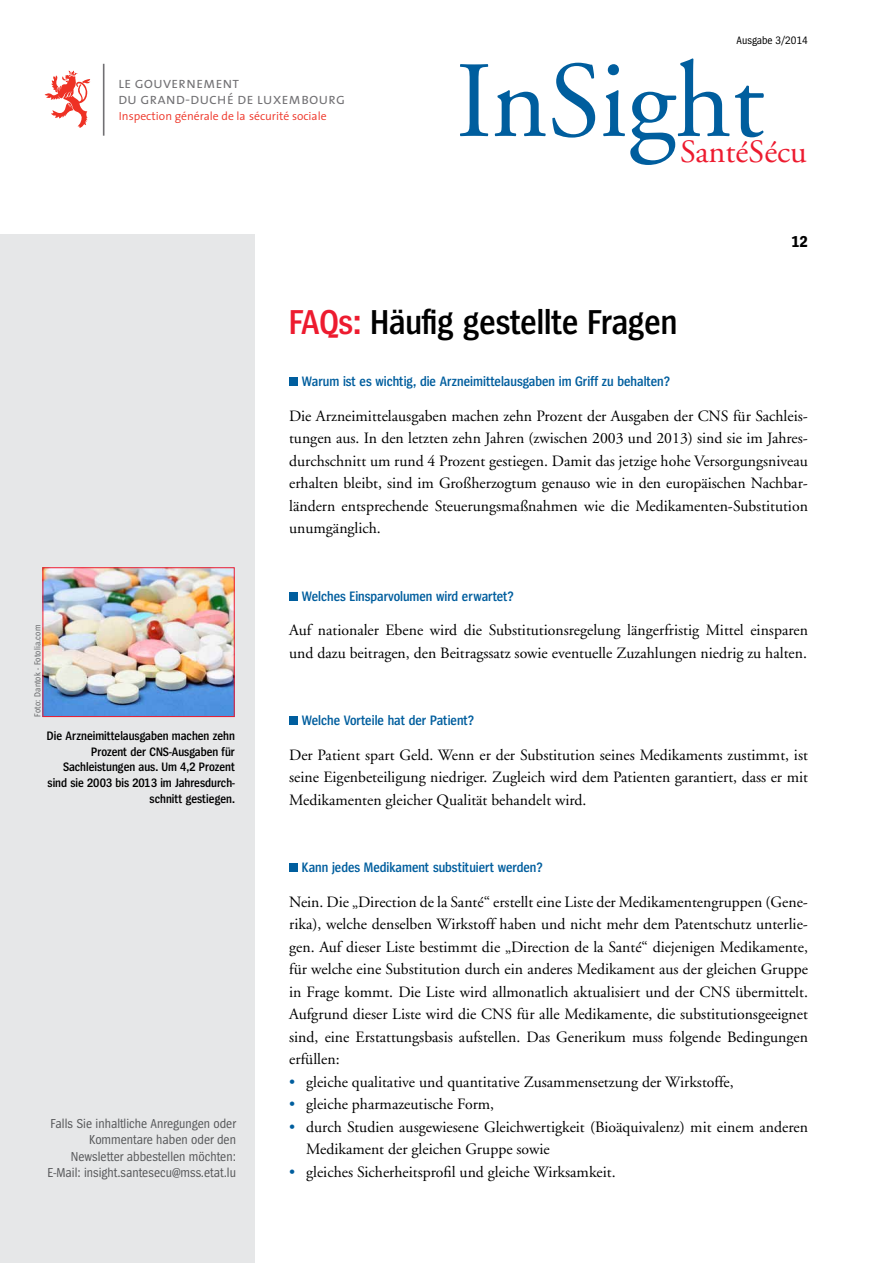
<style>
.page{position:relative;width:893px;height:1263px;background:#fff}
.page>*{position:absolute;margin:0;border:0;box-sizing:border-box;transform-origin:0 0}
.t1{font:108.3px "GG Garamond";color:#005e9e}
.t2{font:600 36px "Spiegel Cd";letter-spacing:-.005em;color:#000}
.t3{font:32.4px "GG Garamond";color:#ed1b2f}
.t4{font:700 16.5px "Spiegel Cd";color:#000}
.t5{font:15.75px/22.5px "GG Garamond";color:#000;text-align:justify}
.t6{font:15.45px "The Sans Semi Light Caps";color:#717073}
.t7{font:600 14.25px "Spiegel Cd";color:#005e9e}
.t8{font:13.5px/16.5px "Spiegel Cd";color:#58595b;text-align:right}
.t9{font:600 12.75px/15.8px "Spiegel Cd";color:#000;text-align:right}
.t10{font:300 11.7px "The Sans";color:#ee3124}
.t11{font:11.25px "Spiegel Cd";color:#000}
.t12{font:9px "Spiegel Cd";letter-spacing:.02em;color:#636466}
.s1{color:#ed1b2f}
.s2{color:#005e9e}
</style>
<div class="page">
<div style="left:0;top:234px;width:255px;height:1029px;background:#e6e7e8"></div>
<hr style="left:103px;top:64px;width:1px;height:72px;background:#717073">
<svg style="left:45px;top:70px;width:45px;height:58px"></svg>
<img style="left:45px;top:569px;width:188px;height:146px">
<div style="left:43px;top:567px;width:192px;height:150px;border:1px solid #ed1b2f"></div>
<div style="left:289px;top:378px;width:9px;height:8px;background:#005e9e"></div>
<div style="left:289px;top:592px;width:9px;height:9px;background:#005e9e"></div>
<div style="left:289px;top:717px;width:9px;height:8px;background:#005e9e"></div>
<div style="left:289px;top:864px;width:9px;height:8px;background:#005e9e"></div>
<p class="t6" style="left:118px;top:70px;width:123px">le gouvernement</p>
<p class="t10" style="left:119px;top:106px;width:209px">Inspection générale de la sécurité sociale</p>
<p class="t6" style="left:118px;top:86px;width:229px">du grand-duché de luxembourg</p>
<p class="t11" style="left:737px;top:35px;width:73px">Ausgabe 3/2014</p>
<h1 class="t1" style="left:456px;top:37px;width:310px">InSight</h1>
<h3 class="t3" style="left:680px;top:133px;width:128px">SantéSécu</h3>
<p class="t4" style="left:791px;top:233px;width:18px">12</p>
<p class="t12" style="left:33px;top:717px;width:93px;rotate:-90deg">Foto: Dantok - Fotolia.com</p>
<p class="t9" style="left:47px;top:728px;width:189px">Die Arzneimittelausgaben machen zehn<br>Prozent der CNS-Ausgaben für<br>Sachleistungen aus. Um 4,2 Prozent sind sie 2003 bis 2013 im Jahresdurch&shy;schnitt gestiegen.</p>
<p class="t8" style="left:48px;top:1115px;width:190px">Falls Sie inhaltliche Anregungen oder Kommentare haben oder den Newsletter abbestellen möchten:<br>E-Mail: insight.santesecu@mss.etat.lu</p>
<h2 class="t2" style="left:289px;top:304px;width:390px"><span class="s1">FAQs:</span> Häufig gestellte Fragen</h2>
<p class="t7" style="left:302px;top:374px;width:370px">Warum ist es wichtig, die Arzneimittelausgaben im Griff zu behalten?</p>
<p class="t5" style="left:289px;top:404px;width:520px">Die Arzneimittelausgaben machen zehn Prozent der Ausgaben der CNS für Sachleis&shy;tungen aus. In den letzten zehn Jahren (zwischen 2003 und 2013) sind sie im Jahres&shy;durchschnitt um rund 4 Prozent gestiegen. Damit das jetzige hohe Versorgungsniveau erhalten bleibt, sind im Großherzogtum genauso wie in den europäischen Nachbar&shy;ländern entsprechende Steuerungsmaßnahmen wie die Medikamenten-Substitution unumgänglich.</p>
<p class="t7" style="left:302px;top:589px;width:213px">Welches Einsparvolumen wird erwartet?</p>
<p class="t5" style="left:289px;top:619px;width:520px">Auf nationaler Ebene wird die Substitutionsregelung längerfristig Mittel einsparen und dazu beitragen, den Beitragssatz sowie eventuelle Zuzahlungen niedrig zu halten.</p>
<p class="t7" style="left:302px;top:713px;width:174px">Welche Vorteile hat der Patient?</p>
<p class="t5" style="left:289px;top:743px;width:520px">Der Patient spart Geld. Wenn er der Substitution seines Medikaments zustimmt, ist seine Eigenbeteiligung niedriger. Zugleich wird dem Patienten garantiert, dass er mit Medikamenten gleicher Qualität behandelt wird.</p>
<p class="t7" style="left:302px;top:860px;width:242px">Kann jedes Medikament substituiert werden?</p>
<p class="t5" style="left:289px;top:890px;width:520px">Nein. Die „Direction de la Santé“ erstellt eine Liste der Medikamentengruppen (Gene&shy;rika), welche denselben Wirkstoff haben und nicht mehr dem Patentschutz unterlie&shy;gen. Auf dieser Liste bestimmt die „Direction de la Santé“ diejenigen Medikamente, für welche eine Substitution durch ein anderes Medikament aus der gleichen Gruppe in Frage kommt. Die Liste wird allmonatlich aktualisiert und der CNS übermittelt.<br>Aufgrund dieser Liste wird die CNS für alle Medikamente, die substitutionsgeeignet sind, eine Erstattungsbasis aufstellen. Das Generikum muss folgende Bedingungen erfüllen:</p>
<p class="t5" style="left:289px;top:1070px;width:446px"><span class="s2">•</span> gleiche qualitative und quantitative Zusammensetzung der Wirkstoffe,</p>
<p class="t5" style="left:289px;top:1093px;width:207px"><span class="s2">•</span> gleiche pharmazeutische Form,</p>
<p class="t5" style="left:306px;top:1115px;width:503px;text-indent:-17px"><span class="s2">•</span> durch Studien ausgewiesene Gleichwertigkeit (Bioäquivalenz) mit einem anderen<br>Medikament der gleichen Gruppe sowie</p>
<p class="t5" style="left:289px;top:1160px;width:328px"><span class="s2">•</span> gleiches Sicherheitsprofil und gleiche Wirksamkeit.</p>
</div>
